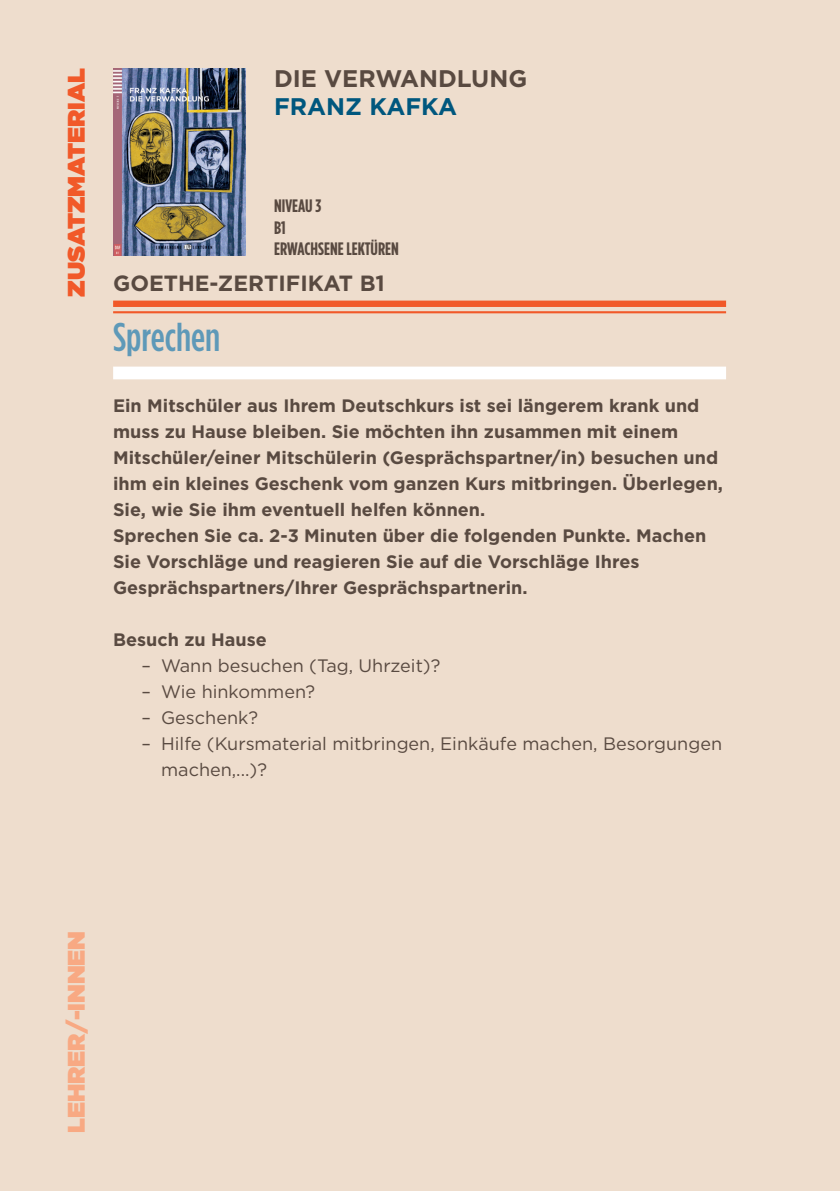
<style>
.page{position:relative;width:840px;height:1191px;background:#fff}
.page>*{position:absolute;margin:0;border:0;box-sizing:border-box;transform-origin:0 0}
.t1{font:500 condensed 40px "Gotham HTF";color:#5e99b8}
.t2{font:700 24px "Gotham HTF";color:#594a41}
.t3{font:900 24px "Gotham HTF";color:#f15929}
.t4{font:900 24px "Gotham HTF";color:#f8a983}
.t5{font:700 24px "Gotham HTF";color:#00577e}
.t6{font:700 22px "Gotham HTF";color:#594a41}
.t7{font:700 18px/26px "Gotham HTF";color:#594a41}
.t8{font:18px/26px "Gotham HTF";color:#594a41}
.t9{font:700 condensed 18px/21.6px "Gotham HTF";color:#594a41}
</style>
<div class="page">
<div style="left:0;top:0;width:839px;height:1191px;background:#eeddcd"></div>
<img style="left:113px;top:68px;width:132px;height:187px">
<div style="left:113px;top:300px;width:612px;height:7px;background:#f15929"></div>
<hr style="left:113px;top:311px;width:612px;height:2px;background:#f15929">
<div style="left:113px;top:366px;width:612px;height:13px;background:#fff"></div>
<h2 class="t3" style="left:62px;top:296px;width:230px;rotate:-90deg">ZUSATZMATERIAL</h2>
<h2 class="t2" style="left:274px;top:65px;width:254px">DIE VERWANDLUNG</h2>
<h2 class="t5" style="left:274px;top:93px;width:184px">FRANZ KAFKA</h2>
<p class="t9" style="left:274px;top:194px;width:126px">NIVEAU 3<br>B1<br>ERWACHSENE LEKTÜREN</p>
<p class="t6" style="left:113px;top:270px;width:273px">GOETHE-ZERTIFIKAT B1</p>
<h1 class="t1" style="left:113px;top:315px;width:109px">Sprechen</h1>
<p class="t7" style="left:113px;top:392px;width:611px">Ein Mitschüler aus Ihrem Deutschkurs ist sei längerem krank und muss zu Hause bleiben. Sie möchten ihn zusammen mit einem Mitschüler/einer Mitschülerin (Gesprächspartner/in) besuchen und ihm ein kleines Geschenk vom ganzen Kurs mitbringen. Überlegen, Sie, wie Sie ihm eventuell helfen können.<br>Sprechen Sie ca. 2-3 Minuten über die folgenden Punkte. Machen Sie Vorschläge und reagieren Sie auf die Vorschläge Ihres Gesprächspartners/Ihrer Gesprächspartnerin.</p>
<p class="t7" style="left:113px;top:626px;width:155px">Besuch zu Hause</p>
<p class="t8" style="left:141px;top:652px;width:300px">– Wann besuchen (Tag, Uhrzeit)?</p>
<p class="t8" style="left:141px;top:678px;width:175px">– Wie hinkommen?</p>
<p class="t8" style="left:141px;top:704px;width:118px">– Geschenk?</p>
<p class="t8" style="left:161px;top:730px;width:562px;text-indent:-20px">– Hilfe (Kursmaterial mitbringen, Einkäufe machen, Besorgungen machen,...)?</p>
<h2 class="t4" style="left:62px;top:1132px;width:203px;rotate:-90deg">LEHRER/-INNEN</h2>
</div>
